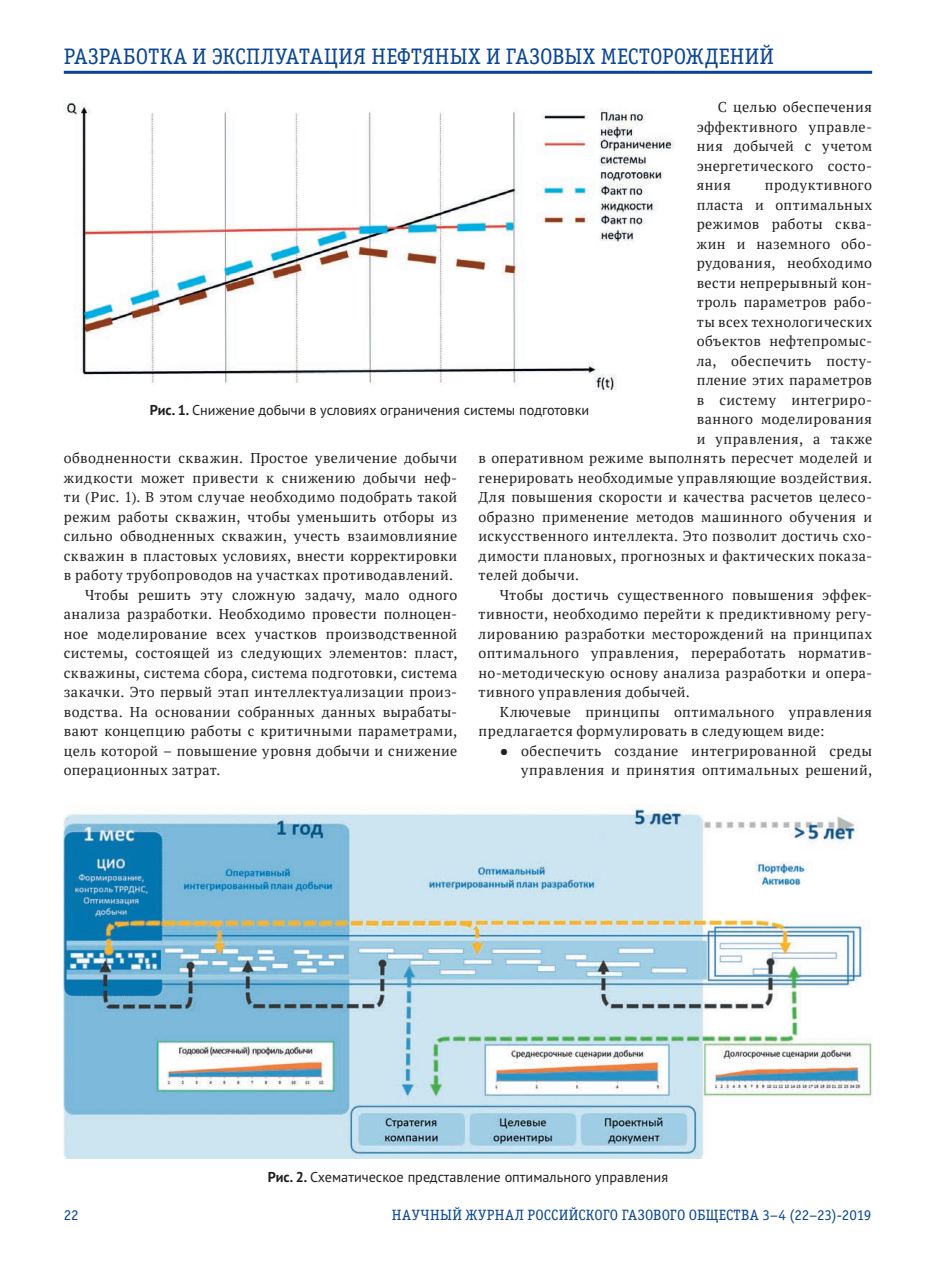
<style>
.page{position:relative;width:936px;height:1263px;background:#fff}
.page>*{position:absolute;margin:0;border:0;box-sizing:border-box;transform-origin:0 0}
.t1{font:22.5px "Officina Serif Book C";letter-spacing:.01em;color:#094594}
.t2{font:15px "Officina Serif Book C";letter-spacing:.02em;color:#094594}
.t3{font:14.25px/19.5px "PT Serif";letter-spacing:.035em;color:#231f20;text-align:justify}
.t4{font:14.25px "PT Sans Pro";color:#231f20}
.s1{font-family:"Times New Roman"}
.s2{font-weight:700}
</style>
<div class="page">
<hr style="left:64px;top:71px;width:808px;height:3px;background:#094594">
<img style="left:64px;top:102px;width:610px;height:289px">
<img style="left:64px;top:804px;width:808px;height:354px">
<h1 class="t1" style="left:64px;top:44px;width:711px">РАЗРАБОТКА И ЭКСПЛУАТАЦИЯ НЕФТЯНЫХ И ГАЗОВЫХ МЕСТОРОЖДЕНИЙ</h1>
<p class="t3" style="left:696px;top:97px;width:177px;text-indent:21px">С целью обеспечения эффективного управле&shy;ния добычей с учетом энергетического состо&shy;яния</p>
<p class="t3" style="left:764px;top:175px;width:109px">продуктивного</p>
<p class="t3" style="left:696px;top:195px;width:177px">пласта и оптимальных</p>
<p class="t3" style="left:696px;top:214px;width:177px">режимов работы сква-</p>
<p class="t3" style="left:696px;top:234px;width:177px">жин и наземного обо-</p>
<p class="t3" style="left:696px;top:253px;width:177px">рудования, необходимо</p>
<p class="t3" style="left:696px;top:273px;width:177px">вести непрерывный кон-</p>
<p class="t3" style="left:696px;top:292px;width:177px">троль параметров рабо-</p>
<p class="t3" style="left:696px;top:312px;width:177px">ты всех технологических</p>
<p class="t3" style="left:696px;top:331px;width:177px">объектов нефтепромыс-</p>
<p class="t3" style="left:696px;top:351px;width:177px">ла, обеспечить посту-</p>
<p class="t3" style="left:696px;top:370px;width:177px">пление этих параметров</p>
<p class="t3" style="left:696px;top:390px;width:177px">в систему интегриро-</p>
<p class="t3" style="left:696px;top:409px;width:177px">ванного моделирования</p>
<p class="t3" style="left:696px;top:429px;width:177px">и управления, а также</p>
<p class="t3" style="left:478px;top:448px;width:395px">в оперативном режиме выполнять пересчет моделей и</p>
<p class="t3" style="left:478px;top:468px;width:395px">генерировать необходимые управляющие воздействия.</p>
<p class="t3" style="left:478px;top:487px;width:395px">Для повышения скорости и качества расчетов целесо-</p>
<p class="t3" style="left:478px;top:507px;width:395px">образно применение методов машинного обучения и</p>
<p class="t3" style="left:478px;top:526px;width:395px">искусственного интеллекта. Это позволит достичь схо-</p>
<p class="t3" style="left:478px;top:546px;width:395px">димости плановых, прогнозных и фактических показа-</p>
<p class="t3" style="left:478px;top:565px;width:102px">телей добычи.</p>
<p class="t3" style="left:500px;top:585px;width:374px">Чтобы достичь существенного повышения эффек-</p>
<p class="t3" style="left:478px;top:604px;width:395px">тивности, необходимо перейти к предиктивному регу-</p>
<p class="t3" style="left:478px;top:624px;width:395px">лированию разработки месторождений на принципах</p>
<p class="t3" style="left:478px;top:643px;width:395px">оптимального управления, переработать норматив-</p>
<p class="t3" style="left:478px;top:662px;width:395px">но-методическую основу анализа разработки и опера-</p>
<p class="t3" style="left:478px;top:682px;width:213px">тивного управления добычей.</p>
<p class="t3" style="left:500px;top:701px;width:374px">Ключевые принципы оптимального управления</p>
<p class="t3" style="left:478px;top:721px;width:347px">предлагается формулировать в следующем виде:</p>
<p class="t3" style="left:500px;top:740px;width:374px;text-align:right"><span class="s1">●</span> обеспечить создание интегрированной среды управления и принятия оптимальных решений,</p>
<p class="t4" style="left:150px;top:401px;width:441px"><span class="s2">Рис. 1.</span> Снижение добычи в условиях ограничения системы подготовки</p>
<p class="t3" style="left:64px;top:448px;width:395px">обводненности скважин. Простое увеличение добычи</p>
<p class="t3" style="left:64px;top:468px;width:395px">жидкости может привести к снижению добычи неф-</p>
<p class="t3" style="left:64px;top:487px;width:395px">ти (Рис. 1). В этом случае необходимо подобрать такой</p>
<p class="t3" style="left:64px;top:507px;width:395px">режим работы скважин, чтобы уменьшить отборы из</p>
<p class="t3" style="left:64px;top:526px;width:395px">сильно обводненных скважин, учесть взаимовлияние</p>
<p class="t3" style="left:64px;top:546px;width:395px">скважин в пластовых условиях, внести корректировки</p>
<p class="t3" style="left:64px;top:565px;width:391px">в работу трубопроводов на участках противодавлений.</p>
<p class="t3" style="left:85px;top:585px;width:374px">Чтобы решить эту сложную задачу, мало одного</p>
<p class="t3" style="left:64px;top:604px;width:395px">анализа разработки. Необходимо провести полноцен-</p>
<p class="t3" style="left:64px;top:624px;width:395px">ное моделирование всех участков производственной</p>
<p class="t3" style="left:64px;top:643px;width:395px">системы, состоящей из следующих элементов: пласт,</p>
<p class="t3" style="left:64px;top:663px;width:395px">скважины, система сбора, система подготовки, система</p>
<p class="t3" style="left:64px;top:682px;width:395px">закачки. Это первый этап интеллектуализации произ-</p>
<p class="t3" style="left:64px;top:702px;width:395px">водства. На основании собранных данных вырабаты-</p>
<p class="t3" style="left:64px;top:721px;width:395px">вают концепцию работы с критичными параметрами,</p>
<p class="t3" style="left:64px;top:741px;width:395px">цель которой – повышение уровня добычи и снижение</p>
<p class="t3" style="left:64px;top:760px;width:158px">операционных затрат.</p>
<p class="t2" style="left:64px;top:1207px;width:16px">22</p>
<p class="t4" style="left:268px;top:1168px;width:401px"><span class="s2">Рис. 2.</span> Схематическое представление оптимального управления</p>
<p class="t2" style="left:392px;top:1207px;width:481px">НАУЧНЫЙ ЖУРНАЛ РОССИЙСКОГО ГАЗОВОГО ОБЩЕСТВА 3–4 (22–23)-2019</p>
</div>
